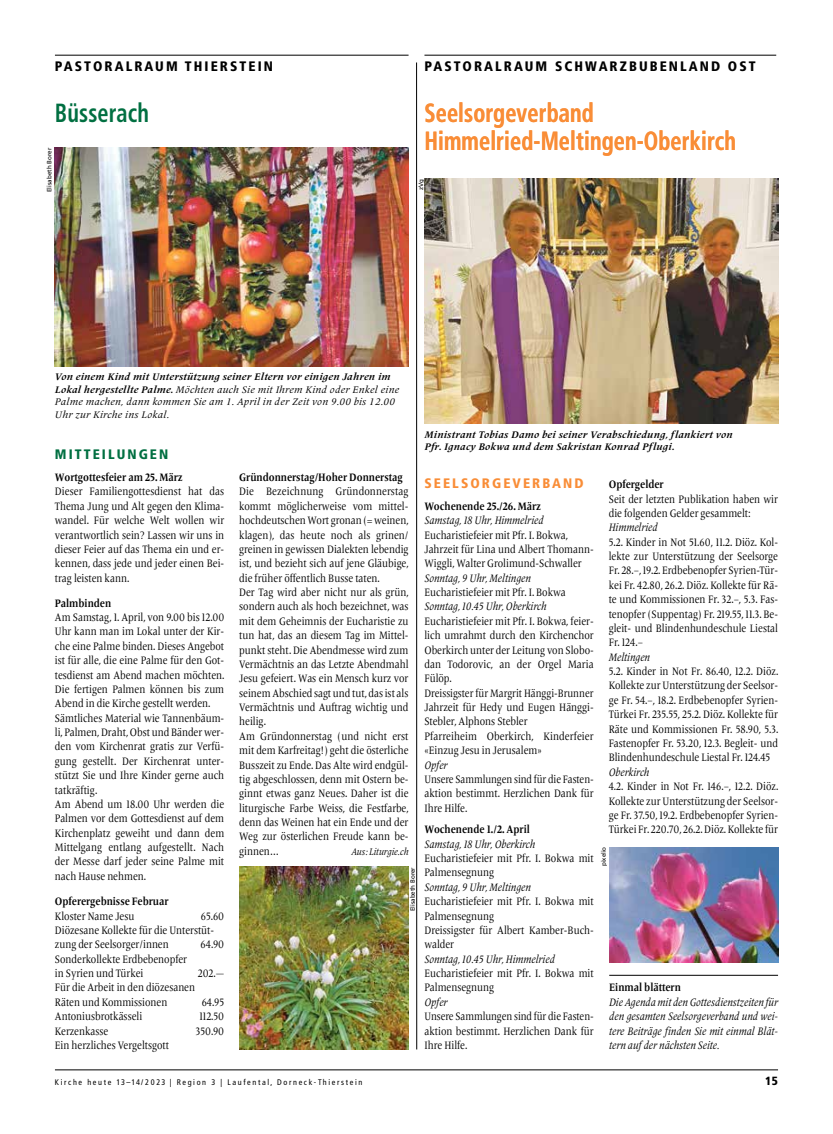
<style>
.page{position:relative;width:833px;height:1134px;background:#fff}
.page>*{position:absolute;margin:0;border:0;box-sizing:border-box;transform-origin:0 0}
.t1{font:700 condensed 26.25px/28.8px "Frutiger LT Pro";letter-spacing:.005em;color:#f98d37;scale:.85 1}
.t2{font:700 condensed 26.25px "Frutiger LT Pro";letter-spacing:.005em;color:#006f41;scale:.85 1}
.t3{font:900 condensed 13.75px "Frutiger LT Pro";letter-spacing:.15em;color:#000}
.t4{font:900 condensed 13.75px "Frutiger LT Pro";letter-spacing:.15em;color:#f98d37}
.t5{font:900 condensed 13.75px "Frutiger LT Pro";letter-spacing:.15em;color:#006f41}
.t6{font:900 condensed 11.88px "Frutiger LT Pro";color:#000}
.t7{font:11.25px/14.4px "Frutiger Serif LT Pro";color:#000;scale:.85 1}
.t8{font:italic 11.25px/14.4px "Frutiger Serif LT Pro";color:#000;text-align:justify;scale:.85 1}
.t9{font:700 11.25px "Frutiger Serif LT Pro";color:#000;scale:.85 1}
.t10{font:11.25px/14.4px "Frutiger Serif LT Pro";color:#000;text-align:justify;scale:.83 1}
.t11{font:italic 10px/12.5px "Frutiger Serif LT Pro";letter-spacing:.025em;color:#000}
.t12{font:italic 700 10px/12.5px "Frutiger Serif LT Pro";letter-spacing:.025em;color:#000}
.t13{font:italic 10px "Frutiger Serif LT Pro";color:#000;scale:.85 1}
.t14{font:condensed 8.12px "Frutiger LT Pro";letter-spacing:.2em;color:#000}
.t15{font:6.25px "Frutiger LT Pro";color:#000}
.s1{font-weight:700}
</style>
<div class="page">
<hr style="left:55px;top:1070px;width:723px;height:1px;background:#000">
<hr style="left:55px;top:55px;width:353px;height:1px;background:#000">
<hr style="left:609px;top:975px;width:169px;height:1px;background:#000">
<hr style="left:416px;top:62px;width:1px;height:987px;background:#000">
<img style="left:55px;top:148px;width:353px;height:218px">
<hr style="left:424px;top:55px;width:352px;height:1px;background:#000">
<img style="left:240px;top:867px;width:168px;height:182px">
<img style="left:424px;top:178px;width:354px;height:245px">
<img style="left:609px;top:848px;width:169px;height:115px">
<p class="t3" style="left:55px;top:58px;width:220px">PASTORALRAUM THIERSTEIN</p>
<h1 class="t2" style="left:55px;top:97px;width:112px">Büsserach</h1>
<p class="t15" style="left:46px;top:192px;width:46px;rotate:-90deg">Elisabeth Borer</p>
<p class="t3" style="left:424px;top:58px;width:333px">PASTORALRAUM SCHWARZBUBENLAND OST</p>
<h1 class="t1" style="left:424px;top:98px;width:368px">Seelsorgeverband<br>Himmelried-Meltingen-Oberkirch</h1>
<p class="t15" style="left:417px;top:190px;width:13px;rotate:-90deg">zVg</p>
<p class="t11" style="left:55px;top:371px;width:346px"><span class="s1">Von einem Kind mit Unterstützung seiner Eltern vor einigen Jahren im Lokal hergestellte Palme.</span> Möchten auch Sie mit Ihrem Kind oder Enkel eine Palme machen, dann kommen Sie am 1. April in der Zeit von 9.00 bis 12.00<br>Uhr zur Kirche ins Lokal.</p>
<p class="t5" style="left:55px;top:446px;width:115px">MITTEILUNGEN</p>
<p class="t9" style="left:55px;top:471px;width:152px">Wortgottesfeier am 25. März</p>
<p class="t7" style="left:55px;top:485px;width:201px;text-align:justify">Dieser Familiengottesdienst hat das Thema Jung und Alt gegen den Klima&shy;wandel. Für welche Welt wollen wir verantwortlich sein? Lassen wir uns in dieser Feier auf das Thema ein und er&shy;kennen, dass jede und jeder einen Bei&shy;trag leisten kann.</p>
<p class="t9" style="left:55px;top:596px;width:68px">Palmbinden</p>
<p class="t7" style="left:55px;top:610px;width:201px">Am Samstag, 1. April, von 9.00 bis 12.00<br>Uhr kann man im Lokal unter der Kir&shy;che eine Palme binden. Dieses Angebot ist für alle, die eine Palme für den Got&shy;tesdienst am Abend machen möchten.<br>Die fertigen Palmen können bis zum Abend in die Kirche gestellt werden.<br>Sämtliches Material wie Tannenbäum&shy;li, Palmen, Draht, Obst und Bänder wer&shy;den vom Kirchenrat gratis zur Verfü&shy;gung gestellt. Der Kirchenrat unter&shy;stützt Sie und Ihre Kinder gerne auch tatkräftig.<br>Am Abend um 18.00 Uhr werden die Palmen vor dem Gottesdienst auf dem Kirchenplatz geweiht und dann dem Mittelgang entlang aufgestellt. Nach der Messe darf jeder seine Palme mit nach Hause nehmen.</p>
<p class="t9" style="left:55px;top:895px;width:135px">Opferergebnisse Februar</p>
<p class="t7" style="left:55px;top:909px;width:95px">Kloster Name Jesu</p>
<p class="t7" style="left:55px;top:909px;width:201px;text-indent:146px">65.60<br>Diözesane Kollekte für die Unterstüt&shy;zung der Seelsorger/innen</p>
<p class="t7" style="left:201px;top:937px;width:29px">64.90</p>
<p class="t7" style="left:55px;top:952px;width:157px">Sonderkollekte Erdbebenopfer in Syrien und Türkei</p>
<p class="t7" style="left:198px;top:966px;width:33px">202.—</p>
<p class="t7" style="left:55px;top:980px;width:166px">Für die Arbeit in den diözesanen<br>Räten und Kommissionen</p>
<p class="t7" style="left:202px;top:995px;width:28px">64.95</p>
<p class="t7" style="left:55px;top:1009px;width:104px">Antoniusbrotkässeli</p>
<p class="t7" style="left:199px;top:1009px;width:31px">112.50</p>
<p class="t7" style="left:55px;top:1024px;width:64px">Kerzenkasse</p>
<p class="t7" style="left:196px;top:1024px;width:35px">350.90</p>
<p class="t7" style="left:55px;top:1038px;width:136px">Ein herzliches Vergeltsgott</p>
<p class="t9" style="left:239px;top:471px;width:194px">Gründonnerstag/Hoher Donnerstag</p>
<p class="t7" style="left:239px;top:485px;width:201px">Die Bezeichnung Gründonnerstag kommt möglicherweise vom mittel&shy;hochdeutschen Wort gronan (= weinen, klagen), das heute noch als grinen/ greinen in gewissen Dialekten lebendig ist, und bezieht sich auf jene Gläubige, die früher öffentlich Busse taten.<br>Der Tag wird aber nicht nur als grün, sondern auch als hoch bezeichnet, was mit dem Geheimnis der Eucharistie zu tun hat, das an diesem Tag im Mittel&shy;punkt steht. Die Abendmesse wird zum Vermächtnis an das Letzte Abendmahl Jesu gefeiert. Was ein Mensch kurz vor seinem Abschied sagt und tut, das ist als Vermächtnis und Auftrag wichtig und heilig.<br>Am Gründonnerstag (und nicht erst mit dem Karfreitag!) geht die österliche Busszeit zu Ende. Das Alte wird endgül&shy;tig abgeschlossen, denn mit Ostern be&shy;ginnt etwas ganz Neues. Daher ist die liturgische Farbe Weiss, die Festfarbe, denn das Weinen hat ein Ende und der Weg zur österlichen Freude kann be&shy;ginnen…</p>
<p class="t13" style="left:351px;top:845px;width:69px">Aus: Liturgie.ch</p>
<p class="t15" style="left:409px;top:911px;width:46px;rotate:-90deg">Elisabeth Borer</p>
<p class="t12" style="left:424px;top:428px;width:309px">Ministrant Tobias Damo bei seiner Verabschiedung, flankiert von<br>Pfr. Ignacy Bokwa und dem Sakristan Konrad Pflugi.</p>
<p class="t4" style="left:424px;top:475px;width:161px">SEELSORGEVERBAND</p>
<p class="t9" style="left:424px;top:499px;width:139px">Wochenende 25./26. März</p>
<p class="t8" style="left:424px;top:513px;width:142px">Samstag, 18 Uhr, Himmelried</p>
<p class="t7" style="left:424px;top:528px;width:201px">Eucharistiefeier mit Pfr. I. Bokwa,<br>Jahrzeit für Lina und Albert Thomann-<br>Wiggli, Walter Grolimund-Schwaller</p>
<p class="t8" style="left:424px;top:571px;width:127px">Sonntag, 9 Uhr, Meltingen</p>
<p class="t7" style="left:424px;top:585px;width:168px">Eucharistiefeier mit Pfr. I. Bokwa</p>
<p class="t8" style="left:424px;top:599px;width:145px">Sonntag, 10.45 Uhr, Oberkirch</p>
<p class="t7" style="left:424px;top:614px;width:201px">Eucharistiefeier mit Pfr. I. Bokwa, feier&shy;lich umrahmt durch den Kirchenchor<br>Oberkirch unter der Leitung von Slobo&shy;dan Todorovic, an der Orgel Maria<br>Fülöp.<br>Dreissigster für Margrit Hänggi-Brunner<br>Jahrzeit für Hedy und Eugen Hänggi-<br>Stebler, Alphons Stebler<br>Pfarreiheim Oberkirch, Kinderfeier «Einzug Jesu in Jerusalem»</p>
<p class="t8" style="left:424px;top:757px;width:29px">Opfer</p>
<p class="t10" style="left:424px;top:772px;width:205px">Unsere Sammlungen sind für die Fasten&shy;aktion bestimmt. Herzlichen Dank für Ihre Hilfe.</p>
<p class="t9" style="left:424px;top:823px;width:125px">Wochenende 1./2. April</p>
<p class="t8" style="left:424px;top:837px;width:132px">Samstag, 18 Uhr, Oberkirch</p>
<p class="t7" style="left:424px;top:851px;width:201px">Eucharistiefeier mit Pfr. I. Bokwa mit<br>Palmensegnung</p>
<p class="t8" style="left:424px;top:880px;width:127px">Sonntag, 9 Uhr, Meltingen</p>
<p class="t7" style="left:424px;top:894px;width:201px">Eucharistiefeier mit Pfr. I. Bokwa mit<br>Palmensegnung<br>Dreissigster für Albert Kamber-Buch&shy;walder</p>
<p class="t8" style="left:424px;top:952px;width:155px">Sonntag, 10.45 Uhr, Himmelried</p>
<p class="t7" style="left:424px;top:966px;width:201px">Eucharistiefeier mit Pfr. I. Bokwa mit<br>Palmensegnung</p>
<p class="t8" style="left:424px;top:995px;width:29px">Opfer</p>
<p class="t10" style="left:424px;top:1009px;width:205px">Unsere Sammlungen sind für die Fasten&shy;aktion bestimmt. Herzlichen Dank für Ihre Hilfe.</p>
<p class="t9" style="left:609px;top:478px;width:66px">Opfergelder</p>
<p class="t7" style="left:609px;top:492px;width:201px">Seit der letzten Publikation haben wir die folgenden Gelder gesammelt:</p>
<p class="t8" style="left:609px;top:520px;width:59px">Himmelried</p>
<p class="t7" style="left:609px;top:535px;width:201px;text-align:justify">5.2. Kinder in Not 51.60, 11.2. Diöz. Kol&shy;lekte zur Unterstützung der Seelsorge Fr. 28.–, 19.2. Erdbebenopfer Syrien-Tür&shy;kei Fr. 42.80, 26.2. Diöz. Kollekte für Rä&shy;te und Kommissionen Fr. 32.–, 5.3. Fas&shy;tenopfer (Suppentag) Fr. 219.55, 11.3. Be&shy;gleit- und Blindenhundeschule Liestal Fr. 124.–</p>
<p class="t8" style="left:609px;top:650px;width:50px">Meltingen</p>
<p class="t7" style="left:609px;top:664px;width:201px;text-align:justify">5.2. Kinder in Not Fr. 86.40, 12.2. Diöz.<br>Kollekte zur Unterstützung der Seelsor&shy;ge Fr. 54.–, 18.2. Erdbebenopfer Syrien-Türkei Fr. 235.55, 25.2. Diöz. Kollekte für Räte und Kommissionen Fr. 58.90, 5.3.<br>Fastenopfer Fr. 53.20, 12.3. Begleit- und Blindenhundeschule Liestal Fr. 124.45</p>
<p class="t8" style="left:609px;top:765px;width:49px">Oberkirch</p>
<p class="t7" style="left:609px;top:779px;width:201px;text-align:justify">4.2. Kinder in Not Fr. 146.–, 12.2. Diöz.<br>Kollekte zur Unterstützung der Seelsor&shy;ge Fr. 37.50, 19.2. Erdbebenopfer Syrien-Türkei Fr. 220.70, 26.2. Diöz. Kollekte für</p>
<p class="t15" style="left:600px;top:866px;width:21px;rotate:-90deg">pixelio</p>
<p class="t9" style="left:609px;top:981px;width:86px">Einmal blättern</p>
<p class="t8" style="left:609px;top:995px;width:200px">Die Agenda mit den Gottesdienstzeiten für den gesamten Seelsorgeverband und wei&shy;tere Beiträge finden Sie mit einmal Blät&shy;tern auf der nächsten Seite.</p>
<p class="t14" style="left:55px;top:1077px;width:309px">Kirche heute 13–14/2023 | Region 3 | Laufental, Dorneck-Thierstein</p>
<p class="t6" style="left:765px;top:1074px;width:14px">15</p>
</div>
